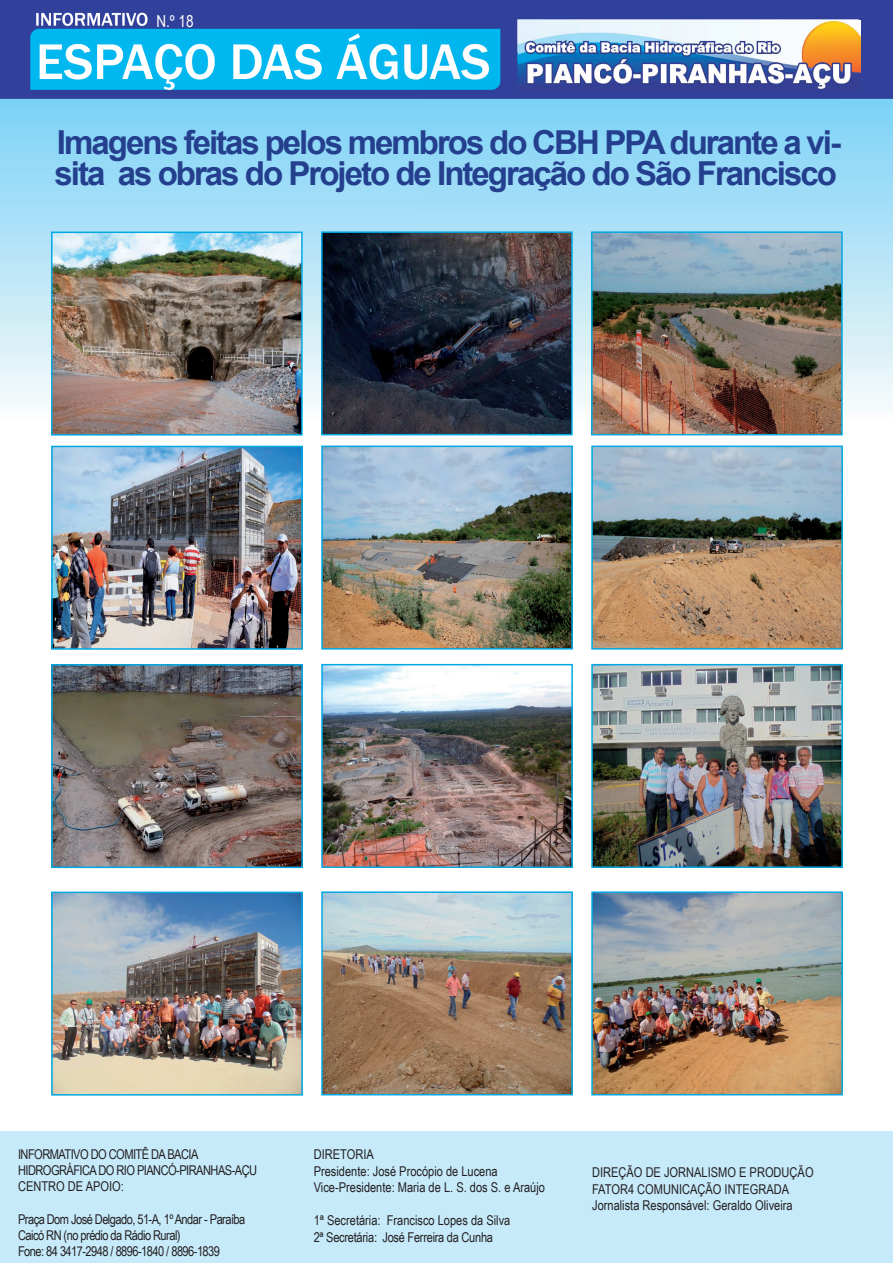
<style>
.page{position:relative;width:893px;height:1263px;background:#fff}
.page>*{position:absolute;margin:0;border:0;box-sizing:border-box;transform-origin:0 0}
.t1{font:700 33px/31.5px "Arial";letter-spacing:-.06em;color:#243f8d}
.t2{font:16.5px "Arial Narrow";color:#fff}
.t3{font:13.5px/16.5px "Arial Narrow";color:#231f20}
.t4{font:13.5px/16.2px "Arial Narrow";letter-spacing:-.04em;color:#231f20}
</style>
<div class="page">
<img style="left:0;top:0;width:893px;height:869px">
<div style="left:0;top:1131px;width:893px;height:132px;background:#c6eafa"></div>
<img style="left:518px;top:20px;width:342px;height:71px">
<img style="left:54px;top:235px;width:246px;height:198px">
<div style="left:51px;top:232px;width:252px;height:204px;border:2px solid #00a9e5"></div>
<img style="left:324px;top:234px;width:246px;height:198px">
<div style="left:321px;top:231px;width:252px;height:204px;border:2px solid #00a9e5"></div>
<img style="left:594px;top:234px;width:246px;height:198px">
<div style="left:591px;top:231px;width:252px;height:204px;border:2px solid #00a9e5"></div>
<img style="left:54px;top:449px;width:246px;height:198px">
<div style="left:51px;top:446px;width:252px;height:204px;border:2px solid #00a9e5"></div>
<img style="left:324px;top:449px;width:246px;height:198px">
<div style="left:321px;top:446px;width:252px;height:204px;border:2px solid #00a9e5"></div>
<img style="left:594px;top:449px;width:246px;height:198px">
<div style="left:591px;top:446px;width:252px;height:204px;border:2px solid #00a9e5"></div>
<img style="left:54px;top:667px;width:246px;height:198px">
<div style="left:51px;top:664px;width:252px;height:204px;border:2px solid #00a9e5"></div>
<img style="left:324px;top:667px;width:246px;height:198px">
<div style="left:321px;top:664px;width:252px;height:204px;border:2px solid #00a9e5"></div>
<img style="left:594px;top:667px;width:246px;height:198px">
<div style="left:591px;top:664px;width:252px;height:204px;border:2px solid #00a9e5"></div>
<img style="left:54px;top:894px;width:246px;height:198px">
<div style="left:51px;top:891px;width:252px;height:204px;border:2px solid #00a9e5"></div>
<img style="left:324px;top:894px;width:246px;height:198px">
<div style="left:321px;top:891px;width:252px;height:204px;border:2px solid #00a9e5"></div>
<img style="left:594px;top:894px;width:246px;height:198px">
<div style="left:591px;top:891px;width:252px;height:204px;border:2px solid #00a9e5"></div>
<p class="t2" style="left:156px;top:9px;width:39px">N.º 18</p>
<h1 class="t1" style="left:54px;top:127px;width:788px">Imagens feitas pelos membros do CBH PPA durante a vi&shy;sita as obras do Projeto de Integração do São Francisco</h1>
<p class="t4" style="left:18px;top:1146px;width:241px">INFORMATIVO DO COMITÊ DA BACIA<br>HIDROGRÁFICA DO RIO PIANCÓ-PIRANHAS-AÇU<br>CENTRO DE APOIO:</p>
<p class="t4" style="left:18px;top:1210px;width:229px">Praça Dom José Delgado, 51-A, 1º Andar - Paraíba<br>Caicó RN (no prédio da Rádio Rural)<br>Fone: 84 3417-2948 / 8896-1840 / 8896-1839</p>
<p class="t3" style="left:314px;top:1145px;width:233px">DIRETORIA<br>Presidente: José Procópio de Lucena<br>Vice-Presidente: Maria de L. S. dos S. e Araújo</p>
<p class="t3" style="left:314px;top:1211px;width:198px">1ª Secretária: Francisco Lopes da Silva<br>2ª Secretária: José Ferreira da Cunha</p>
<p class="t3" style="left:592px;top:1163px;width:223px">DIREÇÃO DE JORNALISMO E PRODUÇÃO<br>FATOR4 COMUNICAÇÃO INTEGRADA<br>Jornalista Responsável: Geraldo Oliveira</p>
</div>
